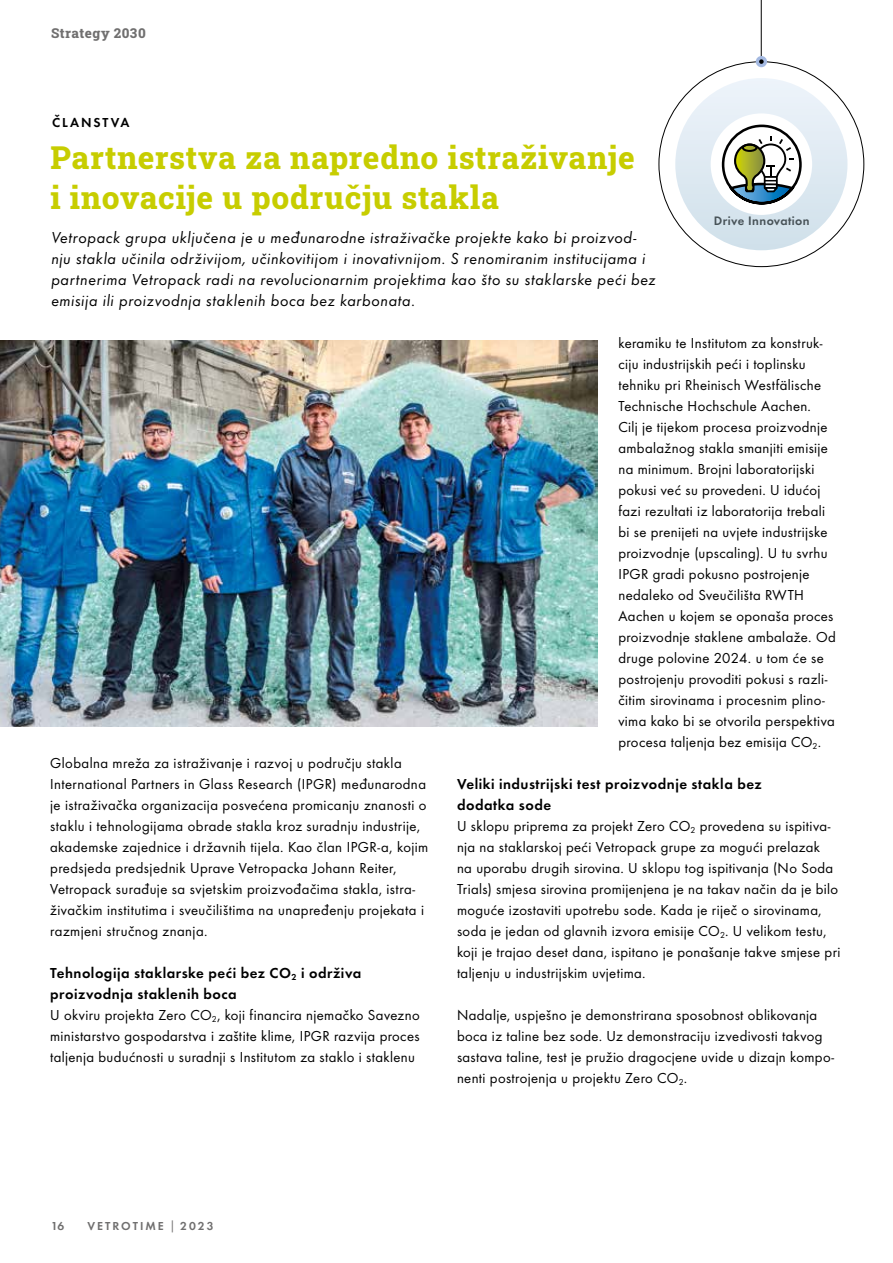
<style>
.page{position:relative;width:893px;height:1263px;background:#fff}
.page>*{position:absolute;margin:0;border:0;box-sizing:border-box;transform-origin:0 0}
.t1{font:800 31.5px/40.5px "Roboto Slab";letter-spacing:.02em;color:#c7cd00}
.t2{font:16.5px/21px "Futura Boo Obl";letter-spacing:.03em;color:#000}
.t3{font:15px/21px "Futura Boo";letter-spacing:.025em;color:#000}
.t4{font:15px/21px "Futura Dem";letter-spacing:.035em;color:#000}
.t5{font:800 13.5px "Roboto Slab";letter-spacing:.04em;color:#706f6f}
.t6{font:13.5px "Futura Dem";letter-spacing:.14em;color:#000}
.t7{font:12.75px "Futura Dem";letter-spacing:.03em;color:#485358}
.t8{font:12px "Futura Dem";letter-spacing:.165em;color:#706f6f}
.s1{font-family:"Futura Boo";font-size:14.4px}
</style>
<div class="page">
<div style="left:675px;top:78px;width:172px;height:172px;border:35px solid #fff;border-radius:50%"></div>
<hr style="left:761px;top:0;width:1px;height:62px;background:#000">
<div style="left:756px;top:56px;width:11px;height:11px;background:#a4b9e1;border-radius:50%"></div>
<svg style="left:759px;top:59px;width:5px;height:5px"></svg>
<svg style="left:720px;top:122px;width:84px;height:85px"></svg>
<img style="left:0;top:340px;width:597px;height:386px">
<p class="t5" style="left:51px;top:24px;width:96px">Strategy 2030</p>
<p class="t6" style="left:52px;top:114px;width:79px">ČLANSTVA</p>
<h1 class="t1" style="left:50px;top:136px;width:586px">Partnerstva za napredno istraživanje i inovacije u području stakla</h1>
<p class="t2" style="left:51px;top:227px;width:606px">Vetropack grupa uključena je u međunarodne istraživačke projekte kako bi proizvod&shy;nju stakla učinila održivijom, učinkovitijom i inovativnijom. S renomiranim institucijama i partnerima Vetropack radi na revolucionarnim projektima kao što su staklarske peći bez emisija ili proizvodnja staklenih boca bez karbonata.</p>
<p class="t7" style="left:714px;top:213px;width:97px">Drive Innovation</p>
<p class="t3" style="left:50px;top:752px;width:380px">Globalna mreža za istraživanje i razvoj u području stakla International Partners in Glass Research (IPGR) međunarodna je istraživačka organizacija posvećena promicanju znanosti o staklu i tehnologijama obrade stakla kroz suradnju industrije, akademske zajednice i državnih tijela. Kao član IPGR-a, kojim predsjeda predsjednik Uprave Vetropacka Johann Reiter, Vetropack surađuje sa svjetskim proizvođačima stakla, istra&shy;živačkim institutima i sveučilištima na unapređenju projekata i razmjeni stručnog znanja.</p>
<p class="t4" style="left:50px;top:962px;width:313px">Tehnologija staklarske peći bez CO<sub>2</sub> i održiva proizvodnja staklenih boca</p>
<p class="t3" style="left:50px;top:1004px;width:371px;text-align:justify">U okviru projekta Zero CO<sub>2</sub>, koji financira njemačko Savezno ministarstvo gospodarstva i zaštite klime, IPGR razvija proces taljenja budućnosti u suradnji s Institutom za staklo i staklenu</p>
<p class="t3" style="left:618px;top:332px;width:219px">keramiku te Institutom za konstruk&shy;ciju industrijskih peći i toplinsku tehniku pri Rheinisch Westfälische Technische Hochschule Aachen.<br>Cilj je tijekom procesa proizvodnje ambalažnog stakla smanjiti emisije na minimum. Brojni laboratorijski pokusi već su provedeni. U idućoj fazi rezultati iz laboratorija trebali bi se prenijeti na uvjete industrijske proizvodnje (upscaling). U tu svrhu IPGR gradi pokusno postrojenje nedaleko od Sveučilišta RWTH Aachen u kojem se oponaša proces proizvodnje staklene ambalaže. Od druge polovine 2024. u tom će se postrojenju provoditi pokusi s razli&shy;čitim sirovinama i procesnim plino&shy;vima kako bi se otvorila perspektiva procesa taljenja bez emisija CO<sub>2</sub>.</p>
<p class="t4" style="left:457px;top:773px;width:306px">Veliki industrijski test proizvodnje stakla bez dodatka sode</p>
<p class="t3" style="left:457px;top:815px;width:385px">U sklopu priprema za projekt Zero CO<sub>2</sub> provedena su ispitiva&shy;nja na staklarskoj peći Vetropack grupe za mogući prelazak<br>na uporabu drugih sirovina. U sklopu tog ispitivanja (No Soda Trials) smjesa sirovina promijenjena je na takav način da je bilo moguće izostaviti upotrebu sode. Kada je riječ o sirovinama, soda je jedan od glavnih izvora emisije CO<sub>2</sub>. U velikom testu, koji je trajao deset dana, ispitano je ponašanje takve smjese pri taljenju u industrijskim uvjetima.</p>
<p class="t3" style="left:457px;top:1004px;width:379px">Nadalje, uspješno je demonstrirana sposobnost oblikovanja boca iz taline bez sode. Uz demonstraciju izvedivosti takvog sastava taline, test je pružio dragocjene uvide u dizajn kompo&shy;nenti postrojenja u projektu Zero CO<sub>2</sub>.</p>
<p class="t8" style="left:51px;top:1219px;width:15px">16</p>
<p class="t8" style="left:87px;top:1219px;width:128px">VETROTIME <span class="s1">|</span> 2023</p>
</div>
